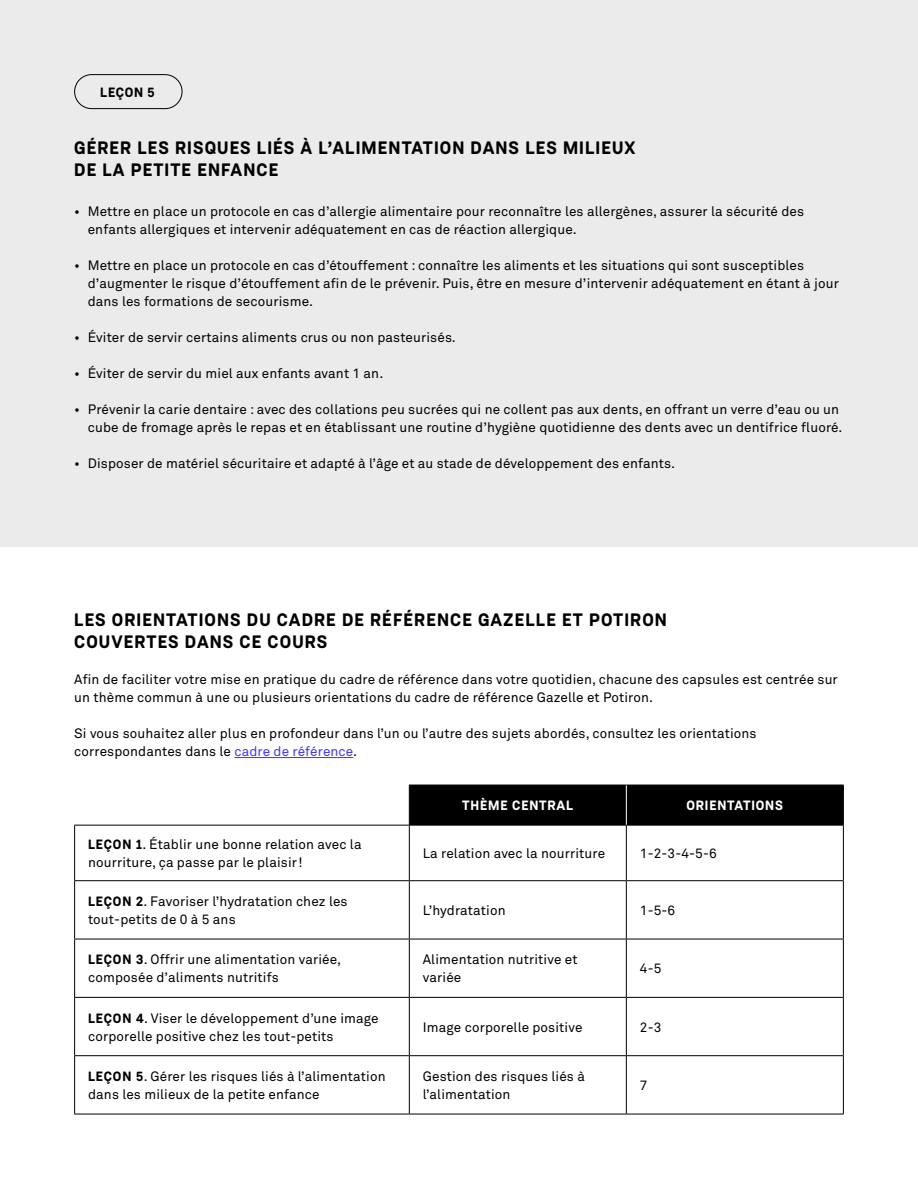
<style>
.page{position:relative;width:918px;height:1188px;background:#fff}
.page>*{position:absolute;margin:0;border:0;box-sizing:border-box;transform-origin:0 0}
.t1{font:700 18px/22.5px "Weissenhof Grotesk";letter-spacing:.06em;color:#000}
.t2{font:13.5px/18px "Akkurat Std";letter-spacing:.01em;color:#000}
.t3{font:700 13.5px "Weissenhof Grotesk";letter-spacing:.06em;color:#fff}
.t4{font:700 13.5px "Weissenhof Grotesk";letter-spacing:.05em;color:#000}
.s1{color:#4135fe}
.s2{font-family:"Weissenhof Grotesk";font-weight:700}
</style>
<div class="page">
<hr style="left:234px;top:757px;width:119px;height:1px;background:#4135fe">
<div style="left:410px;top:786px;width:433px;height:39px;background:#000"></div>
<hr style="left:409px;top:785px;width:217px;height:1px;background:#000">
<hr style="left:409px;top:785px;width:1px;height:40px;background:#000">
<hr style="left:626px;top:785px;width:218px;height:1px;background:#000">
<hr style="left:843px;top:785px;width:1px;height:40px;background:#000">
<hr style="left:74px;top:825px;width:335px;height:1px;background:#000">
<hr style="left:74px;top:826px;width:1px;height:54px;background:#000">
<hr style="left:409px;top:825px;width:217px;height:1px;background:#000">
<hr style="left:409px;top:826px;width:1px;height:54px;background:#000">
<hr style="left:626px;top:825px;width:218px;height:1px;background:#000">
<hr style="left:626px;top:826px;width:1px;height:54px;background:#000">
<hr style="left:843px;top:826px;width:1px;height:54px;background:#000">
<hr style="left:74px;top:880px;width:335px;height:1px;background:#000">
<hr style="left:74px;top:881px;width:1px;height:58px;background:#000">
<hr style="left:409px;top:880px;width:217px;height:1px;background:#000">
<hr style="left:409px;top:881px;width:1px;height:58px;background:#000">
<hr style="left:626px;top:880px;width:218px;height:1px;background:#000">
<hr style="left:626px;top:881px;width:1px;height:58px;background:#000">
<hr style="left:843px;top:881px;width:1px;height:58px;background:#000">
<hr style="left:74px;top:939px;width:335px;height:1px;background:#000">
<hr style="left:74px;top:939px;width:1px;height:58px;background:#000">
<hr style="left:409px;top:939px;width:217px;height:1px;background:#000">
<hr style="left:409px;top:939px;width:1px;height:58px;background:#000">
<hr style="left:626px;top:939px;width:218px;height:1px;background:#000">
<hr style="left:626px;top:939px;width:1px;height:58px;background:#000">
<hr style="left:843px;top:939px;width:1px;height:58px;background:#000">
<hr style="left:74px;top:997px;width:335px;height:1px;background:#000">
<hr style="left:74px;top:998px;width:1px;height:57px;background:#000">
<hr style="left:409px;top:997px;width:217px;height:1px;background:#000">
<hr style="left:409px;top:998px;width:1px;height:57px;background:#000">
<hr style="left:626px;top:997px;width:218px;height:1px;background:#000">
<hr style="left:626px;top:998px;width:1px;height:57px;background:#000">
<hr style="left:843px;top:998px;width:1px;height:57px;background:#000">
<hr style="left:74px;top:1055px;width:335px;height:1px;background:#000">
<hr style="left:74px;top:1056px;width:1px;height:58px;background:#000">
<hr style="left:409px;top:1055px;width:217px;height:1px;background:#000">
<hr style="left:409px;top:1056px;width:1px;height:58px;background:#000">
<hr style="left:626px;top:1055px;width:218px;height:1px;background:#000">
<hr style="left:626px;top:1056px;width:1px;height:58px;background:#000">
<hr style="left:843px;top:1056px;width:1px;height:58px;background:#000">
<hr style="left:74px;top:1114px;width:335px;height:1px;background:#000">
<hr style="left:409px;top:1114px;width:217px;height:1px;background:#000">
<hr style="left:626px;top:1114px;width:218px;height:1px;background:#000">
<hr style="left:626px;top:785px;width:1px;height:40px;background:#fff">
<div style="left:0;top:0;width:918px;height:546px;background:#ebebeb"></div>
<div style="left:74px;top:74px;width:108px;height:35px;border:1px solid #000;border-radius:17px"></div>
<p class="t4" style="left:100px;top:83px;width:56px">LEÇON 5</p>
<h1 class="t1" style="left:74px;top:137px;width:563px">GÉRER LES RISQUES LIÉS À L’ALIMENTATION DANS LES MILIEUX<br>DE LA PETITE ENFANCE</h1>
<p class="t2" style="left:88px;top:202px;width:718px;text-indent:-14px">• Mettre en place un protocole en cas d’allergie alimentaire pour reconnaître les allergènes, assurer la sécurité des enfants allergiques et intervenir adéquatement en cas de réaction allergique.</p>
<p class="t2" style="left:88px;top:256px;width:753px;text-indent:-14px">• Mettre en place un protocole en cas d’étouffement : connaître les aliments et les situations qui sont susceptibles d’augmenter le risque d’étouffement afin de le prévenir. Puis, être en mesure d’intervenir adéquatement en étant à jour dans les formations de secourisme.</p>
<p class="t2" style="left:74px;top:328px;width:383px">• Éviter de servir certains aliments crus ou non pasteurisés.</p>
<p class="t2" style="left:74px;top:364px;width:311px">• Éviter de servir du miel aux enfants avant 1 an.</p>
<p class="t2" style="left:74px;top:400px;width:770px;text-align:right">• Prévenir la carie dentaire : avec des collations peu sucrées qui ne collent pas aux dents, en offrant un verre d’eau ou un cube de fromage après le repas et en établissant une routine d’hygiène quotidienne des dents avec un dentifrice fluoré.</p>
<p class="t2" style="left:74px;top:454px;width:602px">• Disposer de matériel sécuritaire et adapté à l’âge et au stade de développement des enfants.</p>
<h1 class="t1" style="left:74px;top:609px;width:594px">LES ORIENTATIONS DU CADRE DE RÉFÉRENCE GAZELLE ET POTIRON<br>COUVERTES DANS CE COURS</h1>
<p class="t2" style="left:74px;top:670px;width:765px">Afin de faciliter votre mise en pratique du cadre de référence dans votre quotidien, chacune des capsules est centrée sur un thème commun à une ou plusieurs orientations du cadre de référence Gazelle et Potiron.</p>
<p class="t2" style="left:74px;top:724px;width:684px">Si vous souhaitez aller plus en profondeur dans l’un ou l’autre des sujets abordés, consultez les orientations correspondantes dans le <span class="s1">cadre de référence</span>.</p>
<p class="t3" style="left:462px;top:797px;width:113px">THÈME CENTRAL</p>
<p class="t3" style="left:687px;top:797px;width:98px">ORIENTATIONS</p>
<p class="t2" style="left:88px;top:836px;width:275px"><span class="s2">LEÇON 1</span>. Établir une bonne relation avec la nourriture, ça passe par le plaisir!</p>
<p class="t2" style="left:423px;top:845px;width:184px">La relation avec la nourriture</p>
<p class="t2" style="left:640px;top:845px;width:79px">1-2-3-4-5-6</p>
<p class="t2" style="left:88px;top:893px;width:261px"><span class="s2">LEÇON 2</span>. Favoriser l’hydratation chez les tout-petits de 0 à 5 ans</p>
<p class="t2" style="left:423px;top:902px;width:84px">L’hydratation</p>
<p class="t2" style="left:640px;top:902px;width:37px">1-5-6</p>
<p class="t2" style="left:88px;top:951px;width:254px"><span class="s2">LEÇON 3</span>. Offrir une alimentation variée, composée d’aliments nutritifs</p>
<p class="t2" style="left:423px;top:951px;width:156px">Alimentation nutritive et variée</p>
<p class="t2" style="left:640px;top:960px;width:23px">4-5</p>
<p class="t2" style="left:88px;top:1009px;width:292px"><span class="s2">LEÇON 4</span>. Viser le développement d’une image corporelle positive chez les tout-petits</p>
<p class="t2" style="left:423px;top:1018px;width:161px">Image corporelle positive</p>
<p class="t2" style="left:640px;top:1018px;width:23px">2-3</p>
<p class="t2" style="left:88px;top:1067px;width:299px"><span class="s2">LEÇON 5</span>. Gérer les risques liés à l’alimentation dans les milieux de la petite enfance</p>
<p class="t2" style="left:423px;top:1067px;width:164px">Gestion des risques liés à l’alimentation</p>
<p class="t2" style="left:640px;top:1076px;width:9px">7</p>
</div>
